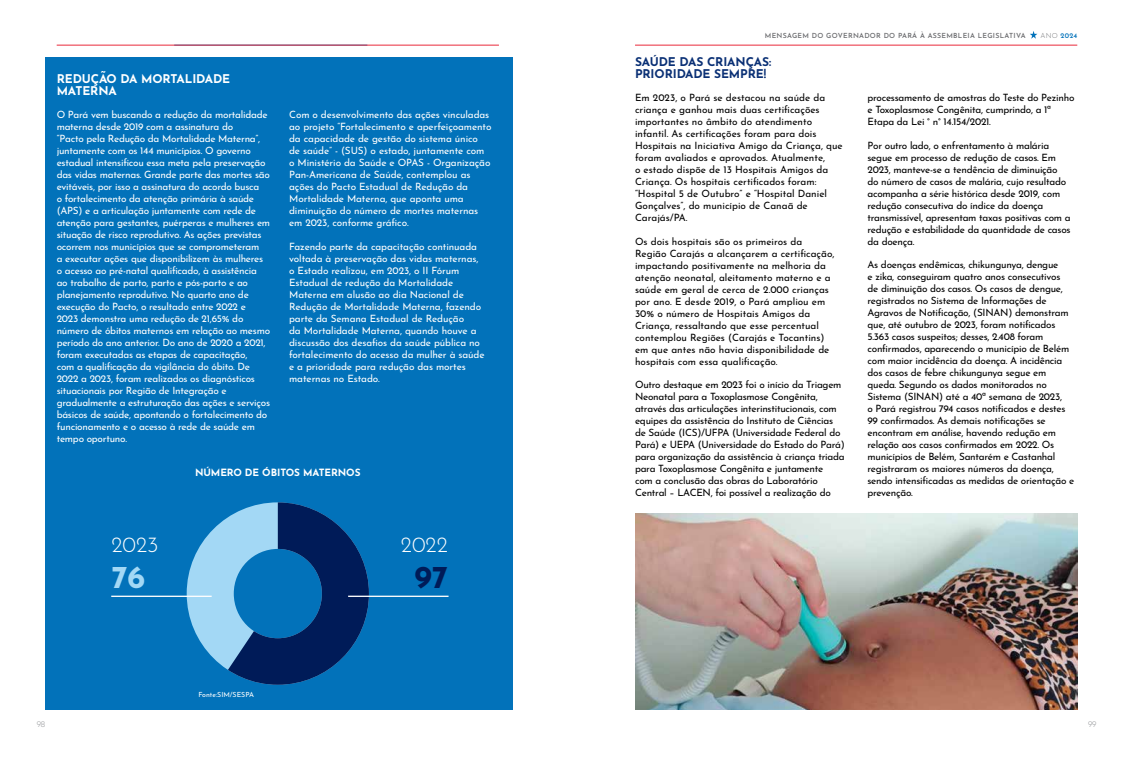
<style>
.page{position:relative;width:1134px;height:766px;background:#fff}
.page>*{position:absolute;margin:0;border:0;box-sizing:border-box;transform-origin:0 0}
.t1{font:700 31.6px "Josefin Sans";color:#001b58}
.t2{font:700 31.6px "Josefin Sans";color:#a3d8f5}
.t3{font:300 21.9px "Josefin Sans";color:#fff}
.t4{font:700 12px/12px "Josefin Sans";letter-spacing:-.01em;color:#0a3075}
.t5{font:700 12px/12px "Josefin Sans";letter-spacing:-.01em;color:#fff}
.t6{font:10px/12px "Josefin Sans";letter-spacing:-.025em;color:#fff}
.t7{font:10px/12px "Josefin Sans";letter-spacing:-.025em;color:#000}
.t8{font:10px/12px "Josefin Sans";color:#000}
.t9{font:700 10px "Josefin Sans";letter-spacing:-.01em;color:#fff}
.t10{font:300 8px "Qanelas";color:#939598}
.t11{font:600 7px "Josefin Sans";letter-spacing:.04em;color:#6d6e71}
.t12{font:7px "Josefin Sans";color:#fff}
.t13{font:600 7px "Josefin Sans";color:#0272ba}
.s1{font-weight:300;color:#6d6e71}
</style>
<div class="page">
<hr style="left:635px;top:45px;width:442px;height:1px;background:#e9293b">
<hr style="left:57px;top:45px;width:442px;height:1px;background:#e9293b">
<svg style="left:1030px;top:31px;width:7px;height:8px"></svg>
<div style="left:45px;top:57px;width:468px;height:652px;background:#0272ba"></div>
<svg style="left:187px;top:502px;width:182px;height:182px"></svg>
<hr style="left:348px;top:595px;width:101px;height:1px;background:#fff">
<hr style="left:111px;top:595px;width:101px;height:1px;background:#fff">
<img style="left:635px;top:513px;width:442px;height:196px">
<p class="t5" style="left:57px;top:71px;width:175px">REDUÇÃO DA MORTALIDADE<br>MATERNA</p>
<p class="t6" style="left:57px;top:107px;width:215px">O Pará vem buscando a redução da mortalidade materna desde 2019 com a assinatura do<br>“Pacto pela Redução da Mortalidade Materna”, juntamente com os 144 municípios. O governo estadual intensificou essa meta pela preservação das vidas maternas. Grande parte das mortes são evitáveis, por isso a assinatura do acordo busca<br>o fortalecimento da atenção primária à saúde (APS) e a articulação juntamente com rede de atenção para gestantes, puérperas e mulheres em situação de risco reprodutivo. As ações previstas ocorrem nos municípios que se comprometeram<br>a executar ações que disponibilizem às mulheres o acesso ao pré-natal qualificado, à assistência ao trabalho de parto, parto e pós-parto e ao planejamento reprodutivo. No quarto ano de execução do Pacto, o resultado entre 2022 e<br>2023 demonstra uma redução de 21,65% do número de óbitos maternos em relação ao mesmo período do ano anterior. Do ano de 2020 a 2021, foram executadas as etapas de capacitação,<br>com a qualificação da vigilância do óbito. De 2022 a 2023, foram realizados os diagnósticos situacionais por Região de Integração e gradualmente a estruturação das ações e serviços básicos de saúde, apontando o fortalecimento do funcionamento e o acesso à rede de saúde em tempo oportuno.</p>
<p class="t6" style="left:289px;top:107px;width:204px">Com o desenvolvimento das ações vinculadas ao projeto “Fortalecimento e aperfeiçoamento da capacidade de gestão do sistema único<br>de saúde” - (SUS) o estado, juntamente com o Ministério da Saúde e OPAS - Organização Pan-Americana de Saúde, contemplou as ações do Pacto Estadual de Redução da Mortalidade Materna, que aponta uma diminuição do número de mortes maternas em 2023, conforme gráfico.</p>
<p class="t6" style="left:289px;top:239px;width:197px">Fazendo parte da capacitação continuada voltada à preservação das vidas maternas, o Estado realizou, em 2023, o II Fórum Estadual de redução da Mortalidade Materna em alusão ao dia Nacional de Redução de Mortalidade Materna, fazendo parte da Semana Estadual de Redução<br>da Mortalidade Materna, quando houve a discussão dos desafios da saúde pública no fortalecimento do acesso da mulher à saúde e a prioridade para redução das mortes maternas no Estado.</p>
<h2 class="t3" style="left:111px;top:527px;width:49px">2023</h2>
<h1 class="t2" style="left:111px;top:548px;width:35px">76</h1>
<p class="t9" style="left:195px;top:463px;width:167px">NÚMERO DE ÓBITOS MATERNOS</p>
<p class="t12" style="left:198px;top:689px;width:57px">Fonte:SIM/SESPA</p>
<h2 class="t3" style="left:401px;top:527px;width:48px">2022</h2>
<h1 class="t1" style="left:415px;top:548px;width:35px">97</h1>
<p class="t11" style="left:765px;top:30px;width:262px">MENSAGEM DO GOVERNADOR DO PARÁ À ASSEMBLEIA LEGISLATIVA</p>
<p class="t13" style="left:1040px;top:30px;width:38px"><span class="s1">ANO</span> 2024</p>
<p class="t4" style="left:635px;top:54px;width:138px">SAÚDE DAS CRIANÇAS:<br>PRIORIDADE SEMPRE!</p>
<p class="t8" style="left:635px;top:90px;width:209px">Em 2023, o Pará se destacou na saúde da criança e ganhou mais duas certificações importantes no âmbito do atendimento infantil. As certificações foram para dois Hospitais na Iniciativa Amigo da Criança, que foram avaliados e aprovados. Atualmente,<br>o estado dispõe de 13 Hospitais Amigos da Criança. Os hospitais certificados foram: “Hospital 5 de Outubro” e “Hospital Daniel Gonçalves”, do município de Canaã de Carajás/PA.</p>
<p class="t8" style="left:635px;top:234px;width:201px">Os dois hospitais são os primeiros da Região Carajás a alcançarem a certificação, impactando positivamente na melhoria da atenção neonatal, aleitamento materno e a saúde em geral de cerca de 2.000 crianças por ano. E desde 2019, o Pará ampliou em 30% o número de Hospitais Amigos da Criança, ressaltando que esse percentual contemplou Regiões (Carajás e Tocantins) em que antes não havia disponibilidade de hospitais com essa qualificação.</p>
<p class="t7" style="left:635px;top:377px;width:211px">Outro destaque em 2023 foi o início da Triagem Neonatal para a Toxoplasmose Congênita, através das articulações interinstitucionais, com equipes da assistência do Instituto de Ciências de Saúde (ICS)/UFPA (Universidade Federal do Pará) e UEPA (Universidade do Estado do Pará) para organização da assistência à criança triada para Toxoplasmose Congênita e juntamente<br>com a conclusão das obras do Laboratório Central – LACEN, foi possível a realização do</p>
<p class="t7" style="left:867px;top:90px;width:209px">processamento de amostras do Teste do Pezinho e Toxoplasmose Congênita, cumprindo, a 1ª<br>Etapa da Lei ° n° 14.154/2021.</p>
<p class="t7" style="left:867px;top:138px;width:205px">Por outro lado, o enfrentamento à malária segue em processo de redução de casos. Em 2023, manteve-se a tendência de diminuição do número de casos de malária, cujo resultado acompanha a série histórica desde 2019, com redução consecutiva do índice da doença transmissível, apresentam taxas positivas com a redução e estabilidade da quantidade de casos da doença.</p>
<p class="t7" style="left:867px;top:257px;width:208px">As doenças endêmicas, chikungunya, dengue<br>e zika, conseguiram quatro anos consecutivos<br>de diminuição dos casos. Os casos de dengue, registrados no Sistema de Informações de Agravos de Notificação, (SINAN) demonstram que, até outubro de 2023, foram notificados 5.363 casos suspeitos; desses, 2.408 foram confirmados, aparecendo o município de Belém com maior incidência da doença. A incidência dos casos de febre chikungunya segue em queda. Segundo os dados monitorados no Sistema (SINAN) até a 40ª semana de 2023,<br>o Pará registrou 794 casos notificados e destes 99 confirmados. As demais notificações se encontram em análise, havendo redução em relação aos casos confirmados em 2022. Os municípios de Belém, Santarém e Castanhal registraram os maiores números da doença, sendo intensificadas as medidas de orientação e prevenção.</p>
<p class="t10" style="left:37px;top:719px;width:10px">98</p>
<p class="t10" style="left:1088px;top:719px;width:10px">99</p>
</div>
